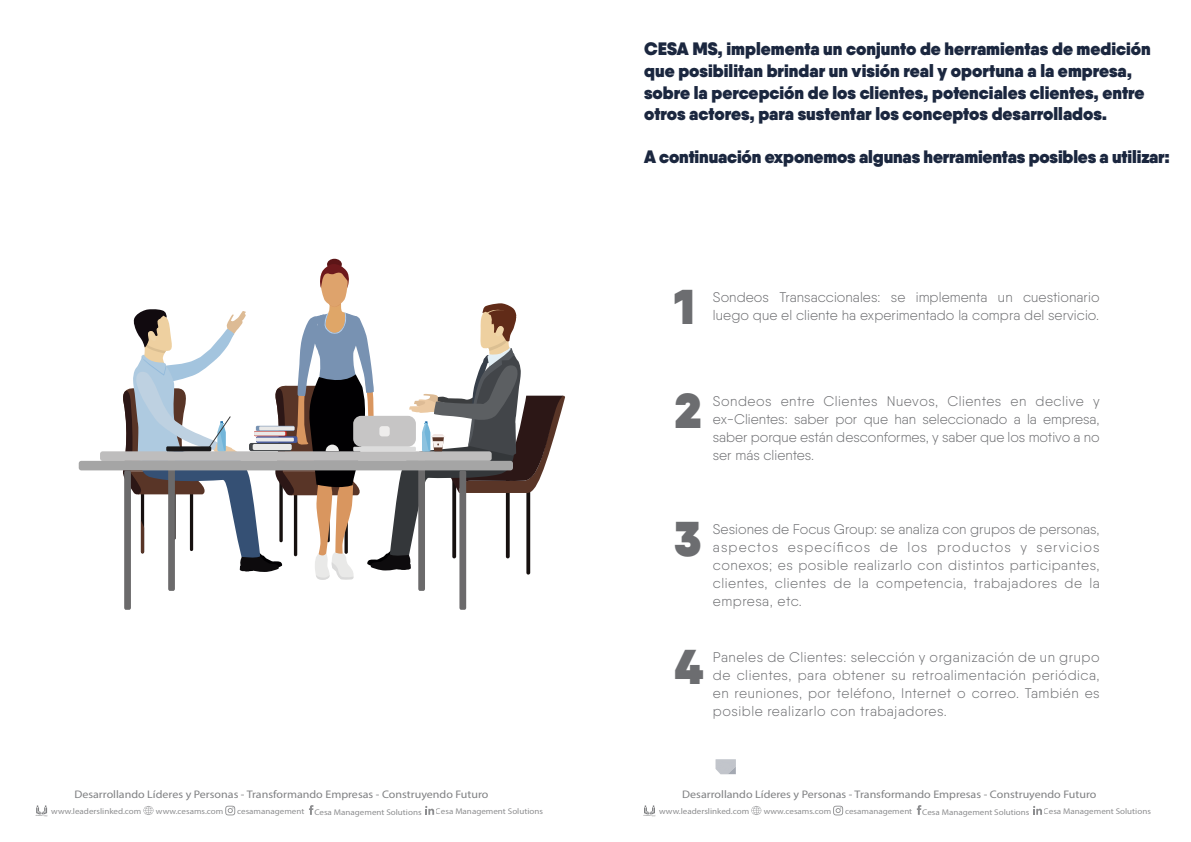
<style>
.page{position:relative;width:1191px;height:842px;background:#fff}
.page>*{position:absolute;margin:0;border:0;box-sizing:border-box;transform-origin:0 0}
.t1{font:800 48.8px "Qanelas";color:#6c6d70}
.t2{font:800 18px/21.6px "Qanelas";color:#1b273f}
.t3{font:300 14px/18px "Qanelas";letter-spacing:.005em;color:#6c6d70;text-align:justify}
.t4{font:11px "Myriad Pro";color:#808183;scale:1.09 1}
.t5{font:8.3px "Myriad Pro";color:#808183;scale:1.09 1}
.t6{font:700 1.6px "Exo 2";color:#808183}
.s1{font-weight:400;font-size:1.7px}
</style>
<div class="page">
<svg style="left:715px;top:759px;width:21px;height:15px"></svg>
<div style="left:327px;top:259px;width:15px;height:11px;background:#5c1517;border-radius:50%"></div>
<div style="left:100px;top:451px;width:392px;height:10px;background:#bebdbd;border-radius:3px"></div>
<div style="left:79px;top:461px;width:434px;height:9px;background:#a5a5a5;border-radius:3px"></div>
<svg style="left:122px;top:264px;width:443px;height:346px"></svg>
<svg style="left:36px;top:805px;width:11px;height:9px"></svg>
<svg style="left:425px;top:806px;width:9px;height:9px"></svg>
<svg style="left:309px;top:805px;width:4px;height:10px"></svg>
<svg style="left:143px;top:806px;width:10px;height:9px"></svg>
<svg style="left:225px;top:806px;width:10px;height:9px"></svg>
<svg style="left:644px;top:805px;width:11px;height:9px"></svg>
<svg style="left:1033px;top:806px;width:9px;height:9px"></svg>
<svg style="left:916px;top:805px;width:5px;height:10px"></svg>
<svg style="left:751px;top:806px;width:10px;height:9px"></svg>
<svg style="left:833px;top:806px;width:10px;height:9px"></svg>
<p class="t2" style="left:644px;top:38px;width:508px">CESA MS, implementa un conjunto de herramientas de medición que posibilitan brindar un visión real y oportuna a la empresa, sobre la percepción de los clientes, potenciales clientes, entre otros actores, para sustentar los conceptos desarrollados.</p>
<p class="t2" style="left:644px;top:146px;width:527px">A continuación exponemos algunas herramientas posibles a utilizar:</p>
<h1 class="t1" style="left:675px;top:275px;width:22px">1</h1>
<p class="t3" style="left:713px;top:288px;width:388px">Sondeos Transaccionales: se implementa un cuestionario luego que el cliente ha experimentado la compra del servicio.</p>
<h1 class="t1" style="left:675px;top:379px;width:28px">2</h1>
<p class="t3" style="left:713px;top:392px;width:388px">Sondeos entre Clientes Nuevos, Clientes en declive y ex-Clientes: saber por que han seleccionado a la empresa, saber porque están desconformes, y saber que los motivo a no ser más clientes.</p>
<h1 class="t1" style="left:675px;top:507px;width:28px">3</h1>
<p class="t3" style="left:713px;top:520px;width:388px">Sesiones de Focus Group: se analiza con grupos de personas, aspectos específicos de los productos y servicios conexos; es posible realizarlo con distintos participantes, clientes, clientes de la competencia, trabajadores de la empresa, etc.</p>
<h1 class="t1" style="left:675px;top:635px;width:30px">4</h1>
<p class="t3" style="left:713px;top:648px;width:388px">Paneles de Clientes: selección y organización de un grupo de clientes, para obtener su retroalimentación periódica, en reuniones, por teléfono, Internet o correo. También es posible realizarlo con trabajadores.</p>
<p class="t4" style="left:74px;top:787px;width:381px">Desarrollando Líderes y Personas - Transformando Empresas - Construyendo Futuro</p>
<p class="t5" style="left:51px;top:806px;width:84px">www.leaderslinked.com</p>
<p class="t5" style="left:156px;top:806px;width:63px">www.cesams.com</p>
<p class="t5" style="left:237px;top:807px;width:171px">cesamanagement Cesa Management Solutions</p>
<p class="t5" style="left:436px;top:806px;width:100px">Cesa Management Solutions</p>
<p class="t6" style="left:643px;top:815px;width:13px">LEADERS<span class="s1">linked</span></p>
<p class="t4" style="left:682px;top:787px;width:381px">Desarrollando Líderes y Personas - Transformando Empresas - Construyendo Futuro</p>
<p class="t5" style="left:659px;top:806px;width:84px">www.leaderslinked.com</p>
<p class="t5" style="left:764px;top:806px;width:63px">www.cesams.com</p>
<p class="t5" style="left:845px;top:807px;width:171px">cesamanagement Cesa Management Solutions</p>
<p class="t5" style="left:1043px;top:806px;width:100px">Cesa Management Solutions</p>
<p class="t6" style="left:36px;top:815px;width:13px">LEADERS<span class="s1">linked</span></p>
</div>
